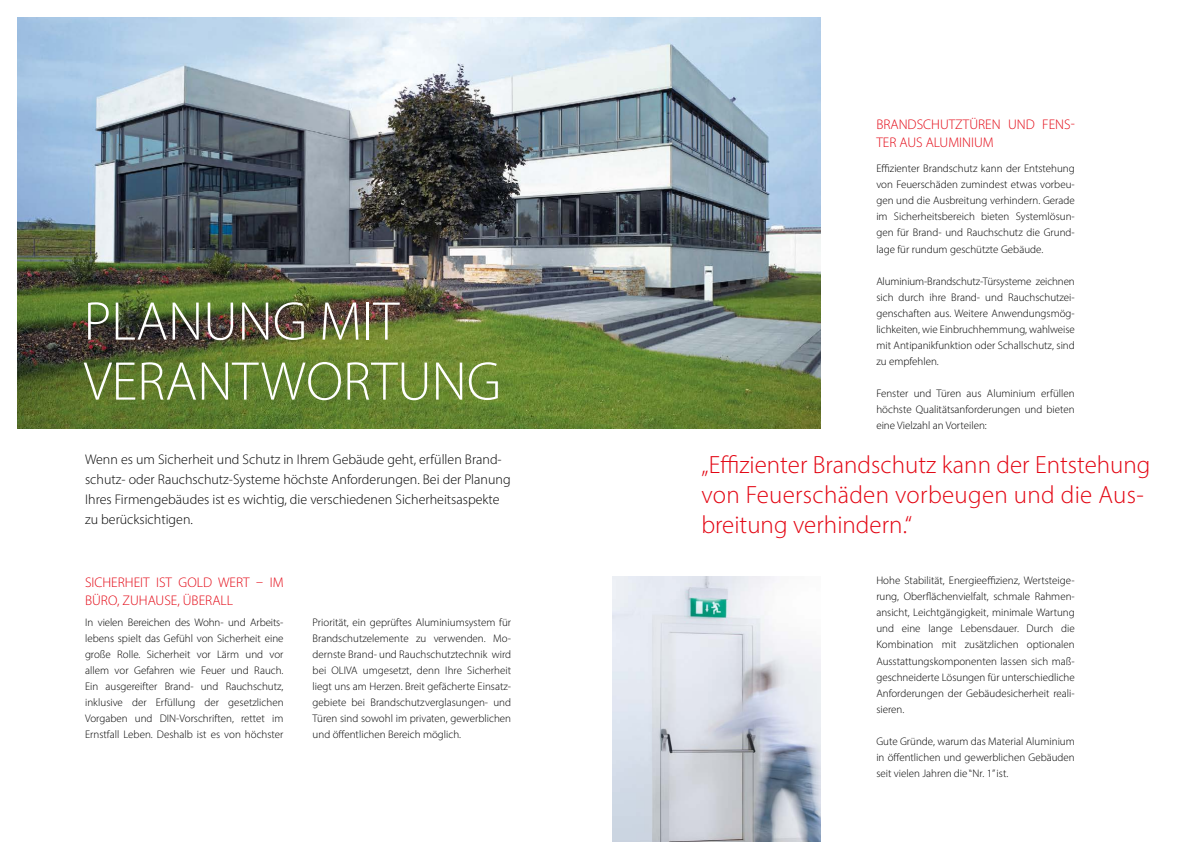
<style>
.page{position:relative;width:1191px;height:842px;background:#fff}
.page>*{position:absolute;margin:0;border:0;box-sizing:border-box;transform-origin:0 0}
.t1{font:55px/60px "Myriad Variable Concept";letter-spacing:.175em;color:#fff}
.t2{font:25px/30px "Myriad Variable Concept";letter-spacing:.165em;color:#e30613;text-align:justify}
.t3{font:14px/20px "Myriad Variable Concept";letter-spacing:.155em;color:#000}
.t4{font:14px/18px "Myriad Variable Concept";letter-spacing:.14em;color:#e30613}
.t5{font:14px/18px "Myriad Variable Concept";letter-spacing:.165em;color:#e30613}
.t6{font:11px/16px "Myriad Variable Concept";letter-spacing:.155em;color:#000}
</style>
<div class="page">
<img style="left:17px;top:17px;width:804px;height:412px">
<img style="left:612px;top:576px;width:209px;height:266px">
<h1 class="t1" style="left:84px;top:291px;width:407px">PLANUNG MIT<br>VERANTWORTUNG</h1>
<p class="t3" style="left:85px;top:449px;width:424px">Wenn es um Sicherheit und Schutz in Ihrem Gebäude geht, erfüllen Brand&shy;schutz- oder Rauchschutz-Systeme höchste Anforderungen. Bei der Planung Ihres Firmengebäudes ist es wichtig, die verschiedenen Sicherheitsaspekte zu berücksichtigen.</p>
<p class="t4" style="left:85px;top:573px;width:197px">SICHERHEIT IST GOLD WERT – IM<br>BÜRO, ZUHAUSE, ÜBERALL</p>
<p class="t6" style="left:85px;top:615px;width:200px">In vielen Bereichen des Wohn- und Arbeits&shy;lebens spielt das Gefühl von Sicherheit eine große Rolle. Sicherheit vor Lärm und vor allem vor Gefahren wie Feuer und Rauch.<br>Ein ausgereifter Brand- und Rauchschutz, inklusive der Erfüllung der gesetzlichen Vorgaben und DIN-Vorschriften, rettet im Ernstfall Leben. Deshalb ist es von höchster</p>
<p class="t6" style="left:313px;top:615px;width:200px">Priorität, ein geprüftes Alum inium system für Brandschutzelemente zu verwenden. Mo&shy;dernste Brand- und Rauchschutztechnik wird bei OLIVA umgesetzt, denn Ihre Sicherheit liegt uns am Herzen. Breit gefächerte Einsatz&shy;gebiete bei Brandschutzverglasungen- und Türen sind sowohl im privaten, gewerblichen und öffentlichen Bereich möglich.</p>
<p class="t5" style="left:876px;top:115px;width:200px">BRANDSCHUTZTÜREN UND FENS-<br>TER AUS ALUMINIUM</p>
<p class="t6" style="left:876px;top:161px;width:200px">Effizienter Brandschutz kann der Entstehung von Feuerschäden zumindest etwas vorbeu&shy;gen und die Ausbreitung verhindern. Gerade im Sicherheitsbereich bieten Systemlösun&shy;gen für Brand- und Rauchschutz die Grund&shy;lage für rundum geschützte Gebäude.</p>
<p class="t6" style="left:876px;top:273px;width:200px">Aluminium-Brandschutz-Türsysteme zeichnen sich durch ihre Brand- und Rauchschutzei&shy;genschaften aus. Weitere Anwendungsmög&shy;lichkeiten, wie Einbruchhemmung, wahlweise mit Antipanikfunktion oder Schallschutz, sind zu empfehlen.</p>
<p class="t6" style="left:876px;top:385px;width:198px;text-align:justify">Fenster und Türen aus Aluminium erfüllen höchste Qualitätsanforderungen und bieten eine Vielzahl an Vorteilen:</p>
<h2 class="t2" style="left:701px;top:450px;width:446px">„Effizienter Brandschutz kann der Entstehung von Feuerschäden vorbeugen und die Aus&shy;breitung verhindern.“</h2>
<p class="t6" style="left:876px;top:573px;width:200px">Hohe Stabilität, Energieeffizienz, Wertsteige&shy;rung, Oberflächenvielfalt, schmale Rahmen&shy;ansicht, Leichtgängigkeit, m inim ale Wartung und eine lange Lebensdauer. Durch die Kombination mit zusätzlichen optionalen Ausstattungskomponenten lassen sich maß&shy;geschneiderte Lösungen für unterschiedliche Anforderungen der Gebäudesicherheit reali&shy;sieren.</p>
<p class="t6" style="left:876px;top:733px;width:198px;text-align:justify">Gute Gründe, warum das Material Aluminium in öffentlichen und gewerblichen Gebäuden seit vielen Jahren die Nr. 1” ist.</p>
</div>
